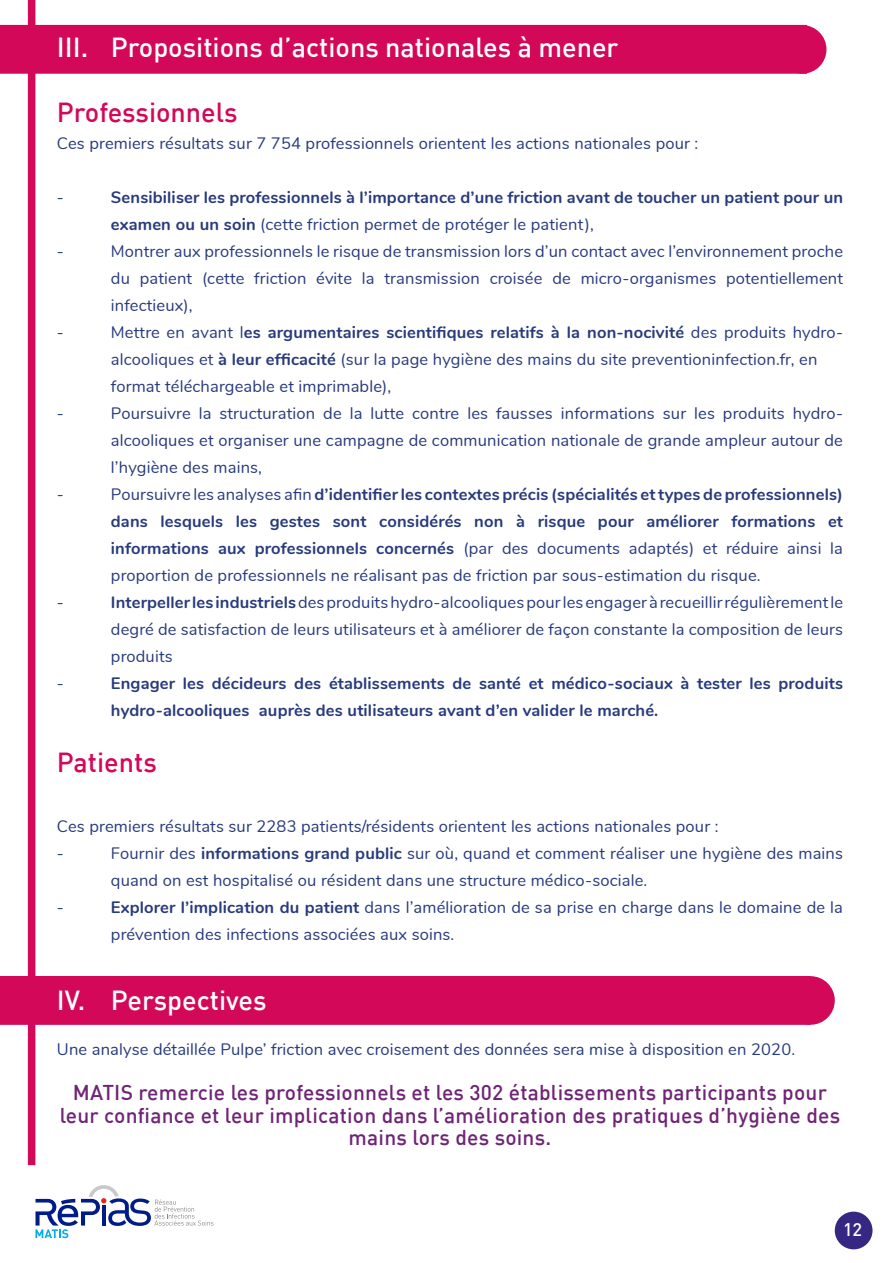
<style>
.page{position:relative;width:893px;height:1263px;background:#fff}
.page>*{position:absolute;margin:0;border:0;box-sizing:border-box;transform-origin:0 0}
.t1{font:500 27px "DIN";color:#fff}
.t2{font:500 27px "DIN";color:#d30858}
.t3{font:500 21px/22.5px "DIN";letter-spacing:.01em;color:#6f2476;text-align:center}
.t4{font:500 18px "DIN";color:#fff}
.t5{font:16.5px/27px "Nunito";letter-spacing:.01em;color:#273a7c;text-align:justify}
.t6{font:700 16.5px/27px "Nunito";letter-spacing:.01em;color:#273a7c}
.s1{font-weight:400}
.s2{font-weight:700}
</style>
<div class="page">
<div style="left:1px;top:977px;width:809px;height:47px;background:#d30858"></div>
<div style="left:0;top:976px;width:810px;height:49px;border:2px solid #d30858"></div>
<div style="left:0;top:25px;width:797px;height:49px;background:#d30858"></div>
<div style="left:778px;top:25px;width:48px;height:49px;background:#d30858;border-radius:50%"></div>
<div style="left:28px;top:0;width:7px;height:1165px;background:#d30858"></div>
<svg style="left:35px;top:1185px;width:178px;height:53px"></svg>
<div style="left:837px;top:1214px;width:33px;height:33px;background:#362783;border-radius:50%"></div>
<div style="left:835px;top:1211px;width:37px;height:38px;border:4px solid #362783;border-radius:50%"></div>
<div style="left:786px;top:976px;width:49px;height:49px;background:#d30858;border-radius:50%"></div>
<p class="t1" style="left:57px;top:30px;width:563px">III. Propositions d’actions nationales à mener</p>
<p class="t2" style="left:57px;top:95px;width:182px">Professionnels</p>
<p class="t5" style="left:57px;top:129px;width:643px">Ces premiers résultats sur 7 754 professionnels orientent les actions nationales pour :</p>
<p class="t5" style="left:57px;top:183px;width:9px">-</p>
<p class="t6" style="left:111px;top:183px;width:734px">Sensibiliser les professionnels à l’importance d’une friction avant de toucher un patient pour un examen ou un soin <span class="s1">(cette friction permet de protéger le patient),</span></p>
<p class="t5" style="left:57px;top:237px;width:9px">-</p>
<p class="t5" style="left:111px;top:237px;width:734px">Montrer aux professionnels le risque de transmission lors d’un contact avec l’environnement proche du patient (cette friction évite la transmission croisée de micro-organismes potentiellement infectieux),</p>
<p class="t5" style="left:57px;top:318px;width:9px">-</p>
<p class="t5" style="left:111px;top:318px;width:734px;text-align:left">Mettre en avant l<span class="s2">es argumentaires scientifiques relatifs à la non-nocivité</span> des produits hydro&shy;alcooliques et <span class="s2">à leur efficacité</span> (sur la page hygiène des mains du site preventioninfection.fr, en format téléchargeable et imprimable),</p>
<p class="t5" style="left:57px;top:399px;width:9px">-</p>
<p class="t5" style="left:111px;top:399px;width:734px">Poursuivre la structuration de la lutte contre les fausses informations sur les produits hydro&shy;alcooliques et organiser une campagne de communication nationale de grande ampleur autour de l’hygiène des mains,</p>
<p class="t5" style="left:57px;top:480px;width:9px">-</p>
<p class="t6" style="left:111px;top:480px;width:734px;text-align:justify"><span class="s1">Poursuivre les analyses afin</span> d’identifier les contextes précis (spécialités et types de professionnels) dans lesquels les gestes sont considérés non à risque pour améliorer formations et informations aux professionnels concernés <span class="s1">(par des documents adaptés) et réduire ainsi la proportion de professionnels ne réalisant pas de friction par sous-estimation du risque.</span></p>
<p class="t5" style="left:57px;top:588px;width:9px">-</p>
<p class="t5" style="left:111px;top:588px;width:734px"><span class="s2">Interpeller les industriels</span> des produits hydro-alcooliques pour les engager à recueillir régulièrement le degré de satisfaction de leurs utilisateurs et à améliorer de façon constante la composition de leurs produits</p>
<p class="t5" style="left:57px;top:669px;width:9px">-</p>
<p class="t6" style="left:111px;top:669px;width:734px">Engager les décideurs des établissements de santé et médico-sociaux à tester les produits hydro-alcooliques auprès des utilisateurs avant d’en valider le marché.</p>
<p class="t2" style="left:57px;top:745px;width:101px">Patients</p>
<p class="t5" style="left:57px;top:811px;width:663px">Ces premiers résultats sur 2283 patients/résidents orientent les actions nationales pour :</p>
<p class="t5" style="left:57px;top:838px;width:9px">-</p>
<p class="t5" style="left:111px;top:838px;width:734px">Fournir des <span class="s2">informations grand public</span> sur où, quand et comment réaliser une hygiène des mains quand on est hospitalisé ou résident dans une structure médico-sociale.</p>
<p class="t5" style="left:57px;top:892px;width:9px">-</p>
<p class="t5" style="left:111px;top:892px;width:734px"><span class="s2">Explorer l’implication du patient</span> dans l’amélioration de sa prise en charge dans le domaine de la prévention des infections associées aux soins.</p>
<p class="t1" style="left:57px;top:983px;width:211px">IV. Perspectives</p>
<p class="t5" style="left:57px;top:1035px;width:740px">Une analyse détaillée Pulpe’ friction avec croisement des données sera mise à disposition en 2020.</p>
<p class="t3" style="left:60px;top:1081px;width:782px">MATIS remercie les professionnels et les 302 établissements participants pour leur confiance et leur implication dans l’amélioration des pratiques d’hygiène des mains lors des soins.</p>
<p class="t4" style="left:843px;top:1218px;width:21px">12</p>
</div>
